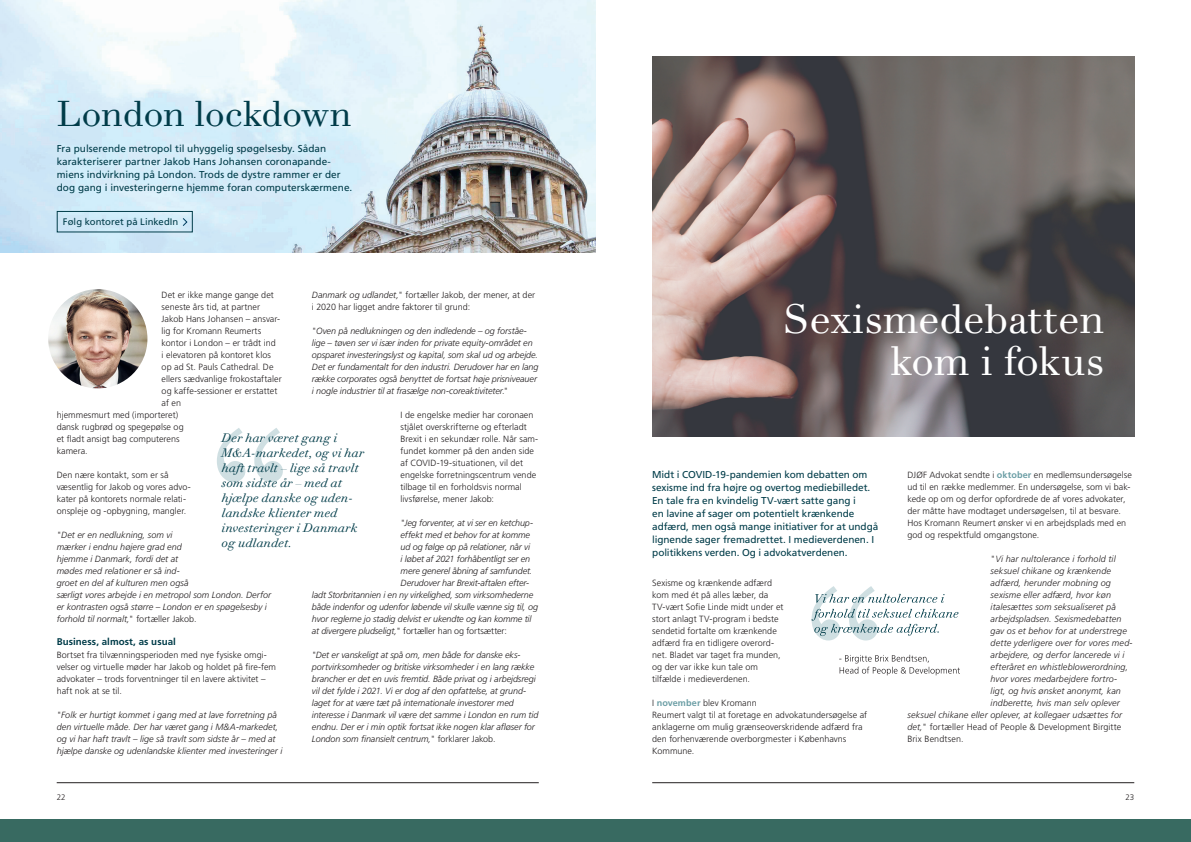
<style>
.page{position:relative;width:1191px;height:842px;background:#fff}
.page>*{position:absolute;margin:0;border:0;box-sizing:border-box;transform-origin:0 0}
.t1{font:40px/42px "Didote Text Pro";letter-spacing:-.015em;color:#fff;text-align:right}
.t2{font:35px "Didote Text Pro";letter-spacing:-.025em;color:#003c49}
.t3{font:italic 12px/15px "Didote Text Pro";color:#003c49}
.t4{font:10px/13px "Frutiger LT Std";letter-spacing:-.005em;color:#003c49}
.t5{font:700 9.8px "Frutiger LT Std";letter-spacing:.005em;color:#003c49}
.t6{font:9.5px "Frutiger LT Std";letter-spacing:.005em;color:#003c49}
.t7{font:italic 300 9px/12px "Frutiger LT Std";color:#231f20}
.t8{font:300 9px/12px "Frutiger LT Std";letter-spacing:.005em;color:#231f20}
.t9{font:300 8px "Frutiger LT Std";color:#231f20}
.s1{font-style:italic}
.s2{font-style:normal}
.s3{font-weight:700;font-size:9.1px;color:#6b9ea5}
</style>
<div class="page">
<hr style="left:57px;top:782px;width:482px;height:1px;background:#231f20">
<hr style="left:652px;top:782px;width:482px;height:1px;background:#231f20">
<img style="left:652px;top:57px;width:482px;height:380px">
<svg style="left:811px;top:586px;width:147px;height:54px"></svg>
<svg style="left:839px;top:655px;width:121px;height:20px"></svg>
<div style="left:0;top:819px;width:1191px;height:23px;background:#386a61"></div>
<svg style="left:217px;top:428px;width:66px;height:54px"></svg>
<img style="left:48px;top:289px;width:99px;height:99px;border-radius:50px">
<img style="left:0;top:0;width:595px;height:252px">
<div style="left:57px;top:211px;width:136px;height:21px;border:1px solid #003c49"></div>
<svg style="left:182px;top:217px;width:6px;height:10px"></svg>
<h2 class="t2" style="left:57px;top:93px;width:297px">London lockdown</h2>
<p class="t4" style="left:57px;top:142px;width:297px">Fra pulserende metropol til uhyggelig spøgelsesby. Sådan karakteriserer partner Jakob Hans Johansen coronapande&shy;miens indvirkning på London. Trods de dystre rammer er der dog gang i investeringerne hjemme foran computerskærmene.</p>
<p class="t6" style="left:63px;top:216px;width:117px">Følg kontoret på LinkedIn</p>
<p class="t8" style="left:312px;top:289px;width:225px"><span class="s1">Danmark og udlandet,</span>" fortæller Jakob, der mener, at der i 2020 har ligget andre faktorer til grund:</p>
<p class="t7" style="left:312px;top:325px;width:228px"><span class="s2">"</span>Oven på nedlukningen og den indledende – og forståe&shy;lige – tøven ser vi især inden for private equity-området en opsparet investeringslyst og kapital, som skal ud og arbejde.<br>Det er fundamentalt for den industri. Derudover har en lang række corporates også benyttet de fortsat høje prisniveauer i nogle industrier til at frasælge non-coreaktiviteter<span class="s2">."</span></p>
<p class="t8" style="left:400px;top:409px;width:139px">I de engelske medier har coronaen stjålet overskrifterne og efterladt Brexit i en sekundær rolle. Når sam&shy;fundet kommer på den anden side af COVID-19-situationen, vil det engelske forretningscentrum vende tilbage til en forholdsvis normal livsførelse, mener Jakob:</p>
<p class="t7" style="left:400px;top:517px;width:134px"><span class="s2">"</span>Jeg forventer, at vi ser en ketchup-</p>
<p class="t7" style="left:400px;top:529px;width:131px">effekt med et behov for at komme</p>
<p class="t7" style="left:400px;top:541px;width:131px">ud og følge op på relationer, når vi</p>
<p class="t7" style="left:400px;top:553px;width:131px">i løbet af 2021 forhåbentligt ser en</p>
<p class="t7" style="left:400px;top:565px;width:133px">mere generel åbning af samfundet.</p>
<p class="t7" style="left:400px;top:577px;width:130px">Derudover har Brexit-aftalen efter-</p>
<p class="t7" style="left:312px;top:589px;width:223px">ladt Storbritannien i en ny virkelighed, som virksomhederne</p>
<p class="t7" style="left:312px;top:601px;width:228px">både indenfor og udenfor løbende vil skulle vænne sig til, og</p>
<p class="t7" style="left:312px;top:613px;width:221px">hvor reglerne jo stadig delvist er ukendte og kan komme til</p>
<p class="t8" style="left:312px;top:625px;width:196px"><span class="s1">at divergere pludseligt,</span>" fortæller han og fortsætter:</p>
<p class="t7" style="left:312px;top:649px;width:228px">"Det er vanskeligt at spå om, men både for danske eks&shy;portvirksomheder og britiske virksomheder i en lang række brancher er det en uvis fremtid. Både privat og i arbejdsregi vil det fylde i 2021. Vi er dog af den opfattelse, at grund&shy;laget for at være tæt på internationale investorer med interesse i Danmark vil være det samme i London en rum tid endnu. Der er i min optik fortsat ikke nogen klar afløser for London som finansielt centrum,<span class="s2">" forklarer Jakob.</span></p>
<p class="t8" style="left:162px;top:289px;width:114px">Det er ikke mange gange det</p>
<p class="t8" style="left:162px;top:301px;width:100px">seneste års tid, at partner</p>
<p class="t8" style="left:162px;top:313px;width:120px">Jakob Hans Johansen – ansvar-</p>
<p class="t8" style="left:162px;top:325px;width:101px">lig for Kromann Reumerts</p>
<p class="t8" style="left:162px;top:337px;width:116px">kontor i London – er trådt ind</p>
<p class="t8" style="left:162px;top:349px;width:111px">i elevatoren på kontoret klos</p>
<p class="t8" style="left:162px;top:361px;width:113px">op ad St. Pauls Cathedral. De</p>
<p class="t8" style="left:162px;top:373px;width:122px">ellers sædvanlige frokostaftaler</p>
<p class="t8" style="left:162px;top:385px;width:117px">og kaffe-sessioner er erstattet</p>
<p class="t8" style="left:162px;top:397px;width:21px">af en</p>
<p class="t8" style="left:57px;top:409px;width:123px">hjemmesmurt med (importeret)</p>
<p class="t8" style="left:57px;top:421px;width:128px">dansk rugbrød og spegepølse og</p>
<p class="t8" style="left:57px;top:433px;width:124px">et fladt ansigt bag computerens</p>
<p class="t8" style="left:57px;top:445px;width:33px">kamera.</p>
<p class="t8" style="left:57px;top:469px;width:136px">Den nære kontakt, som er så væsentlig for Jakob og vores advo&shy;kater på kontorets normale relati&shy;onspleje og -opbygning, mangler.</p>
<p class="t7" style="left:57px;top:529px;width:216px"><span class="s2">"</span>Det er en nedlukning, som vi<br>mærker i endnu højere grad end<br>hjemme i Danmark, fordi det at<br>mødes med relationer er så ind-<br>groet en del af kulturen men også<br>særligt vores arbejde i en metropol som London. Derfor er kontrasten også større – London er en spøgelsesby i forhold til normalt,<span class="s2">" fortæller Jakob.</span></p>
<p class="t5" style="left:57px;top:636px;width:121px">Business, almost, as usual</p>
<p class="t8" style="left:57px;top:649px;width:221px">Bortset fra tilvænningsperioden med nye fysiske omgi&shy;velser og virtuelle møder har Jakob og holdet på fire-fem advokater – trods forventninger til en lavere aktivitet – haft nok at se til.</p>
<p class="t7" style="left:57px;top:709px;width:227px"><span class="s2">"</span>Folk er hurtigt kommet i gang med at lave forretning på den virtuelle måde. Der har været gang i M&amp;A-markedet, og vi har haft travlt – lige så travlt som sidste år – med at hjælpe danske og udenlandske klienter med investeringer i</p>
<h3 class="t3" style="left:222px;top:431px;width:144px">Der har været gang i<br>M&amp;A-markedet, og vi har haft travlt – lige så travlt som sidste år – med at hjælpe danske og uden&shy;landske klienter med investeringer i Danmark og udlandet.</h3>
<h1 class="t1" style="left:783px;top:299px;width:323px">Sexismedebatten kom i fokus</h1>
<p class="t4" style="left:652px;top:468px;width:228px">Midt i COVID-19-pandemien kom debatten om sexisme ind fra højre og overtog mediebilledet.<br>En tale fra en kvindelig TV-vært satte gang i<br>en lavine af sager om potentielt krænkende adfærd, men også mange initiativer for at undgå lignende sager fremadrettet. I medieverdenen. I politikkens verden. Og i advokatverdenen.</p>
<p class="t8" style="left:652px;top:577px;width:133px">Sexisme og krænkende adfærd kom med ét på alles læber, da<br>TV-vært Sofie Linde midt under et stort anlagt TV-program i bedste sendetid fortalte om krænkende adfærd fra en tidligere overord&shy;net. Bladet var taget fra munden, og der var ikke kun tale om tilfælde i medieverdenen.</p>
<p class="t8" style="left:652px;top:697px;width:216px">I <span class="s3">november</span> blev Kromann<br>Reumert valgt til at foretage en advokatundersøgelse af anklagerne om mulig grænseoverskridende adfærd fra den forhenværende overborgmester i Københavns Kommune.</p>
<p class="t8" style="left:907px;top:469px;width:226px">DJØF Advokat sendte i <span class="s3">oktober</span> en medlemsundersøgelse ud til en række medlemmer. En undersøgelse, som vi bak&shy;kede op om og derfor opfordrede de af vores advokater, der måtte have modtaget undersøgelsen, til at besvare.<br>Hos Kromann Reumert ønsker vi en arbejdsplads med en god og respektfuld omgangstone.</p>
<p class="t7" style="left:990px;top:553px;width:126px"><span class="s2">"</span>Vi har nultolerance i forhold til</p>
<p class="t7" style="left:990px;top:565px;width:122px">seksuel chikane og krænkende</p>
<p class="t7" style="left:990px;top:577px;width:122px">adfærd, herunder mobning og</p>
<p class="t7" style="left:990px;top:589px;width:122px">sexisme eller adfærd, hvor køn</p>
<p class="t7" style="left:990px;top:601px;width:127px">italesættes som seksualiseret på</p>
<p class="t7" style="left:990px;top:613px;width:132px">arbejdspladsen. Sexismedebatten</p>
<p class="t7" style="left:990px;top:625px;width:138px">gav os et behov for at understrege</p>
<p class="t7" style="left:990px;top:637px;width:143px">dette yderligere over for vores med-</p>
<p class="t7" style="left:990px;top:649px;width:135px">arbejdere, og derfor lancerede vi i</p>
<p class="t7" style="left:990px;top:661px;width:139px">efteråret en whistleblowerordning,</p>
<p class="t7" style="left:990px;top:673px;width:128px">hvor vores medarbejdere fortro-</p>
<p class="t7" style="left:990px;top:685px;width:132px">ligt, og hvis ønsket anonymt, kan</p>
<p class="t7" style="left:990px;top:697px;width:131px">indberette, hvis man selv oplever</p>
<p class="t7" style="left:907px;top:709px;width:216px">seksuel chikane eller oplever, at kollegaer udsættes for</p>
<p class="t8" style="left:907px;top:721px;width:215px"><span class="s1">det,</span>" fortæller Head of People &amp; Development Birgitte</p>
<p class="t8" style="left:907px;top:733px;width:58px">Brix Bendtsen.</p>
<p class="t9" style="left:57px;top:792px;width:10px">22</p>
<p class="t9" style="left:1125px;top:792px;width:10px">23</p>
</div>
